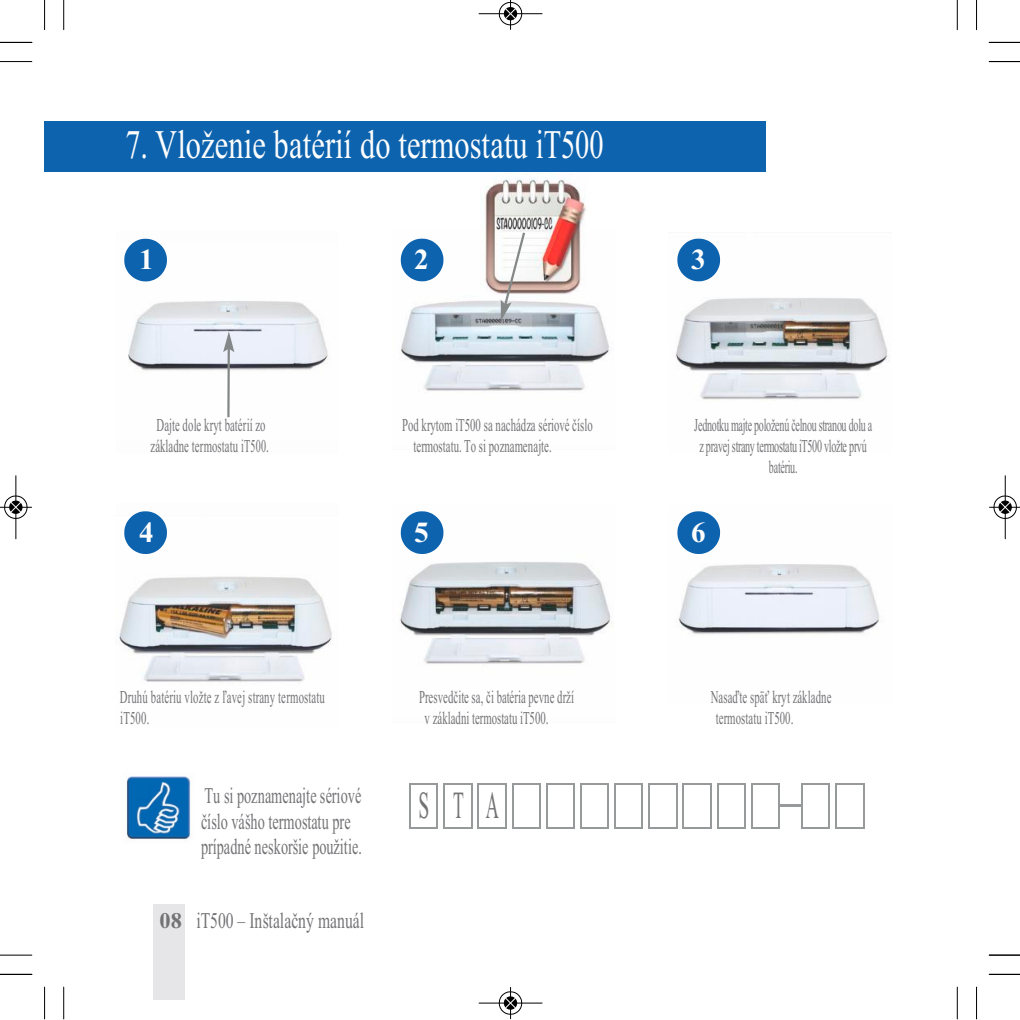
<style>
.page{position:relative;width:1020px;height:1020px;background:#fff}
.page>*{position:absolute;margin:0;border:0;box-sizing:border-box;transform-origin:0 0}
.t1{font:40.5px "Times New Roman";color:#fdfdfd;scale:.75 1}
.t2{font:38.25px "Times New Roman";color:#737376;scale:.51 1}
.t3{font:700 29.25px "Times New Roman";color:#fdfdfd}
.t4{font:22.5px/25.9px "Times New Roman";color:#737376;scale:.64 1}
.t5{font:22.5px "Times New Roman";color:#737376;scale:.7 1}
.t6{font:18px/20.7px "Times New Roman";color:#737376;scale:.59 1}
.t7{font:18px/20.9px "Times New Roman";letter-spacing:-.02em;color:#737376;text-align:center;scale:.56 1}
.s1{font-weight:700}
</style>
<div class="page">
<hr style="left:44px;top:986px;width:1px;height:32px;background:#000">
<hr style="left:63px;top:986px;width:1px;height:32px;background:#000">
<hr style="left:975px;top:986px;width:1px;height:32px;background:#000">
<hr style="left:956px;top:986px;width:1px;height:32px;background:#000">
<hr style="left:479px;top:1002px;width:63px;height:1px;background:#000">
<hr style="left:510px;top:987px;width:1px;height:31px;background:#000">
<svg style="left:498px;top:991px;width:24px;height:25px"></svg>
<hr style="left:44px;top:0;width:1px;height:30px;background:#000">
<hr style="left:63px;top:0;width:1px;height:30px;background:#000">
<hr style="left:956px;top:0;width:1px;height:30px;background:#000">
<hr style="left:975px;top:0;width:1px;height:30px;background:#000">
<hr style="left:479px;top:13px;width:63px;height:1px;background:#000">
<svg style="left:498px;top:0;width:24px;height:29px"></svg>
<hr style="left:0;top:42px;width:32px;height:1px;background:#000">
<hr style="left:989px;top:42px;width:30px;height:1px;background:#000">
<hr style="left:0;top:61px;width:32px;height:1px;background:#000">
<hr style="left:989px;top:61px;width:30px;height:1px;background:#000">
<img style="left:128px;top:281px;width:200px;height:90px">
<svg style="left:124px;top:239px;width:43px;height:42px"></svg>
<svg style="left:223px;top:331px;width:11px;height:87px"></svg>
<img style="left:401px;top:255px;width:208px;height:136px">
<svg style="left:400px;top:238px;width:43px;height:43px"></svg>
<div style="left:45px;top:121px;width:720px;height:51px;background:#0d63ae"></div>
<img style="left:480px;top:178px;width:108px;height:116px">
<svg style="left:500px;top:230px;width:26px;height:91px"></svg>
<img style="left:675px;top:258px;width:214px;height:142px">
<svg style="left:677px;top:238px;width:43px;height:43px"></svg>
<img style="left:119px;top:576px;width:213px;height:106px">
<svg style="left:124px;top:511px;width:43px;height:43px"></svg>
<img style="left:400px;top:528px;width:213px;height:137px">
<svg style="left:400px;top:511px;width:43px;height:43px"></svg>
<img style="left:678px;top:531px;width:205px;height:104px">
<svg style="left:677px;top:511px;width:43px;height:43px"></svg>
<div style="left:153px;top:904px;width:32px;height:95px;background:#e6e6e9"></div>
<img style="left:126px;top:776px;width:65px;height:64px">
<hr style="left:0;top:954px;width:32px;height:1px;background:#000">
<hr style="left:989px;top:954px;width:30px;height:1px;background:#000">
<hr style="left:0;top:973px;width:32px;height:1px;background:#000">
<hr style="left:989px;top:973px;width:30px;height:1px;background:#000">
<hr style="left:15px;top:475px;width:1px;height:63px;background:#000">
<hr style="left:0;top:507px;width:32px;height:1px;background:#000">
<svg style="left:4px;top:495px;width:24px;height:26px"></svg>
<hr style="left:1004px;top:475px;width:1px;height:63px;background:#000">
<hr style="left:989px;top:507px;width:30px;height:1px;background:#000">
<svg style="left:993px;top:495px;width:23px;height:24px"></svg>
<hr style="left:779px;top:804px;width:22px;height:2px;background:#969a9a">
<svg style="left:409px;top:783px;width:97px;height:45px"></svg>
<svg style="left:512px;top:783px;width:28px;height:45px"></svg>
<svg style="left:546px;top:783px;width:28px;height:45px"></svg>
<svg style="left:580px;top:783px;width:28px;height:45px"></svg>
<svg style="left:614px;top:783px;width:28px;height:45px"></svg>
<svg style="left:648px;top:783px;width:97px;height:45px"></svg>
<svg style="left:751px;top:783px;width:28px;height:45px"></svg>
<svg style="left:801px;top:783px;width:28px;height:45px"></svg>
<svg style="left:835px;top:783px;width:29px;height:45px"></svg>
<h1 class="t1" style="left:125px;top:130px;width:639px">7. Vloženie batérií do termostatu iT500</h1>
<h3 class="t3" style="left:139px;top:249px;width:16px">1</h3>
<h3 class="t3" style="left:414px;top:249px;width:16px">2</h3>
<h3 class="t3" style="left:691px;top:249px;width:16px">3</h3>
<p class="t6" style="left:150px;top:416px;width:202px;text-align:center">Dajte dole kryt batérií zo základne termostatu iT500.</p>
<p class="t6" style="left:413px;top:416px;width:305px;text-indent:-11px">Pod krytom iT500 sa nachádza sériové číslo termostatu. To si poznamenajte.</p>
<p class="t7" style="left:694px;top:416px;width:319px">Jednotku majte položenú čelnou stranou dolu a z pravej strany termostatu iT500 vložte prvú batériu.</p>
<h3 class="t3" style="left:139px;top:522px;width:16px">4</h3>
<h3 class="t3" style="left:414px;top:522px;width:16px">5</h3>
<h3 class="t3" style="left:691px;top:522px;width:16px">6</h3>
<p class="t6" style="left:120px;top:688px;width:349px">Druhú batériu vložte z ľavej strany termostatu iT500.</p>
<p class="t4" style="left:201px;top:784px;width:253px">Tu si poznamenajte sériové číslo vášho termostatu pre prípadné neskoršie použitie.</p>
<p class="t5" style="left:159px;top:912px;width:294px"><span class="s1">08</span> iT500 – Inštalačný manuál</p>
<p class="t6" style="left:424px;top:688px;width:255px;text-indent:-5px">Presvedčite sa, či batéria pevne drží v základni termostatu iT500.</p>
<p class="t6" style="left:710px;top:688px;width:206px">Nasaďte späť kryt základne termostatu iT500.</p>
<h2 class="t2" style="left:418px;top:791px;width:159px">STA</h2>
</div>
